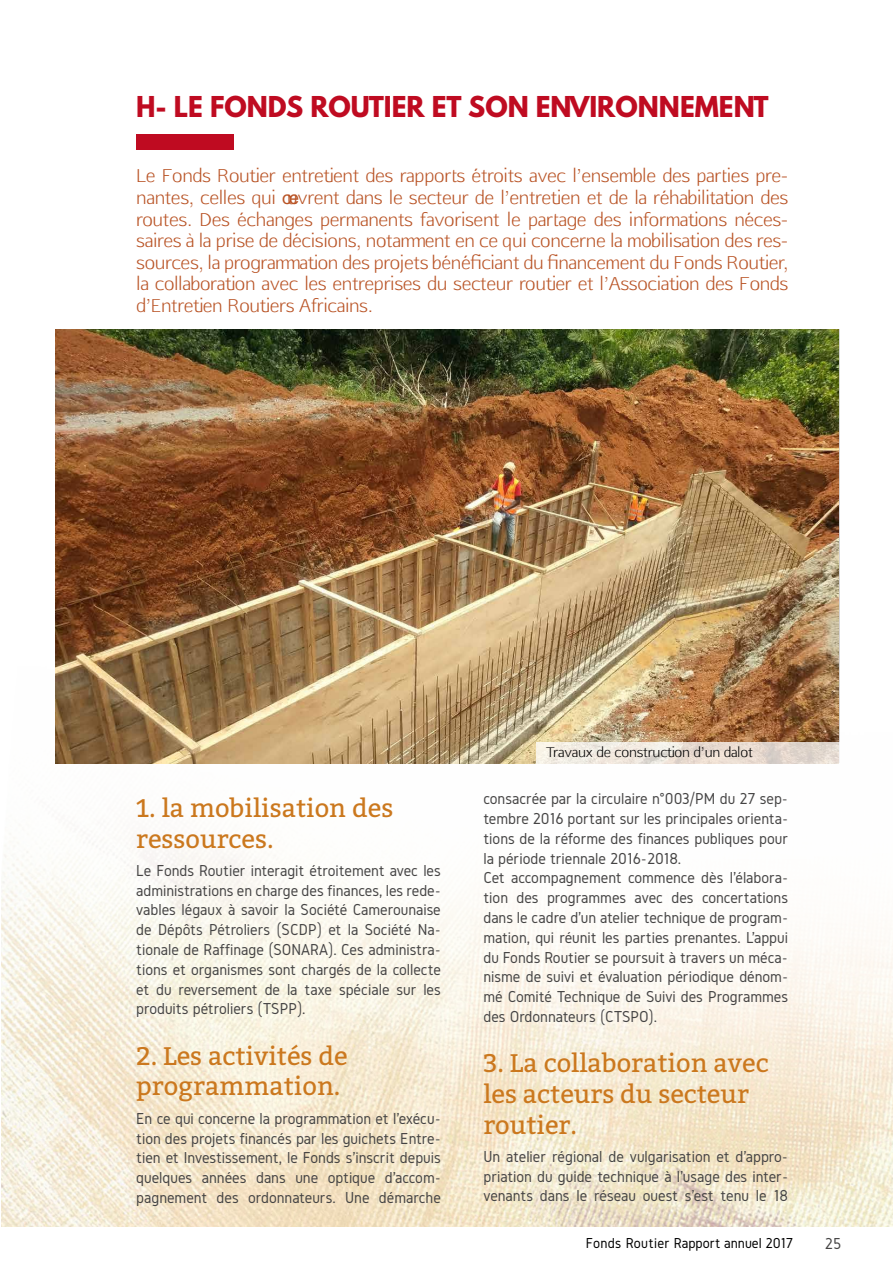
<style>
.page{position:relative;width:893px;height:1263px;background:#fff}
.page>*{position:absolute;margin:0;border:0;box-sizing:border-box;transform-origin:0 0}
.t1{font:25.5px/30.6px "Bitter";color:#cb781e}
.t2{font:700 25.5px "League Spartan";color:#bf0b21}
.t3{font:18px/21.6px "Aftasans";color:#b95426;text-align:justify}
.t4{font:16.5px/19.8px "Gidole";color:#454444;text-align:justify}
.t5{font:15px "Gidole";color:#000}
.t6{font:13.5px "Aftasans";color:#000}
</style>
<div class="page">
<img style="left:1px;top:149px;width:892px;height:1078px">
<img style="left:55px;top:330px;width:784px;height:433px">
<div style="left:136px;top:134px;width:98px;height:15px;background:#bf0b21"></div>
<svg style="left:536px;top:742px;width:304px;height:21px;background:#eae1d7"></svg>
<h1 class="t2" style="left:136px;top:87px;width:634px">H- LE FONDS ROUTIER ET SON ENVIRONNEMENT</h1>
<p class="t3" style="left:136px;top:165px;width:653px">Le Fonds Routier entretient des rapports étroits avec l’ensemble des parties pre&shy;nantes, celles qui œuvrent dans le secteur de l’entretien et de la réhabilitation des routes. Des échanges permanents favorisent le partage des informations néces&shy;saires à la prise de décisions, notamment en ce qui concerne la mobilisation des res&shy;sources, la programmation des projets bénéficiant du financement du Fonds Routier, la collaboration avec les entreprises du secteur routier et l’Association des Fonds d’Entretien Routiers Africains.</p>
<h1 class="t1" style="left:136px;top:793px;width:259px">1. la mobilisation des ressources.</h1>
<p class="t4" style="left:136px;top:860px;width:306px">Le Fonds Routier interagit étroitement avec les administrations en charge des finances, les rede&shy;vables légaux à savoir la Société Camerounaise de Dépôts Pétroliers (SCDP) et la Société Na&shy;tionale de Raffinage (SONARA). Ces administra&shy;tions et organismes sont chargés de la collecte et du reversement de la taxe spéciale sur les produits pétroliers (TSPP).</p>
<h1 class="t1" style="left:136px;top:1041px;width:213px">2. Les activités de programmation.</h1>
<p class="t4" style="left:136px;top:1108px;width:306px">En ce qui concerne la programmation et l’exécu&shy;tion des projets financés par les guichets Entre&shy;tien et Investissement, le Fonds s’inscrit depuis quelques années dans une optique d’accom&shy;pagnement des ordonnateurs. Une démarche</p>
<p class="t6" style="left:546px;top:743px;width:208px">Travaux de construction d’un dalot</p>
<p class="t4" style="left:483px;top:789px;width:306px;text-align:left">consacrée par la circulaire n°003/PM du 27 sep&shy;tembre 2016 portant sur les principales orienta&shy;tions de la réforme des finances publiques pour la période triennale 2016-2018.<br>Cet accompagnement commence dès l’élabora&shy;tion des programmes avec des concertations dans le cadre d’un atelier technique de program&shy;mation, qui réunit les parties prenantes. L’appui du Fonds Routier se poursuit à travers un méca&shy;nisme de suivi et évaluation périodique dénom&shy;mé Comité Technique de Suivi des Programmes des Ordonnateurs (CTSPO).</p>
<h1 class="t1" style="left:483px;top:1048px;width:287px">3. La collaboration avec les acteurs du secteur routier.</h1>
<p class="t4" style="left:483px;top:1146px;width:306px">Un atelier régional de vulgarisation et d’appro&shy;priation du guide technique à l’usage des inter&shy;venants dans le réseau ouest s’est tenu le 18</p>
<p class="t5" style="left:586px;top:1234px;width:209px">Fonds Routier Rapport annuel 2017</p>
<p class="t4" style="left:825px;top:1233px;width:18px">25</p>
</div>
